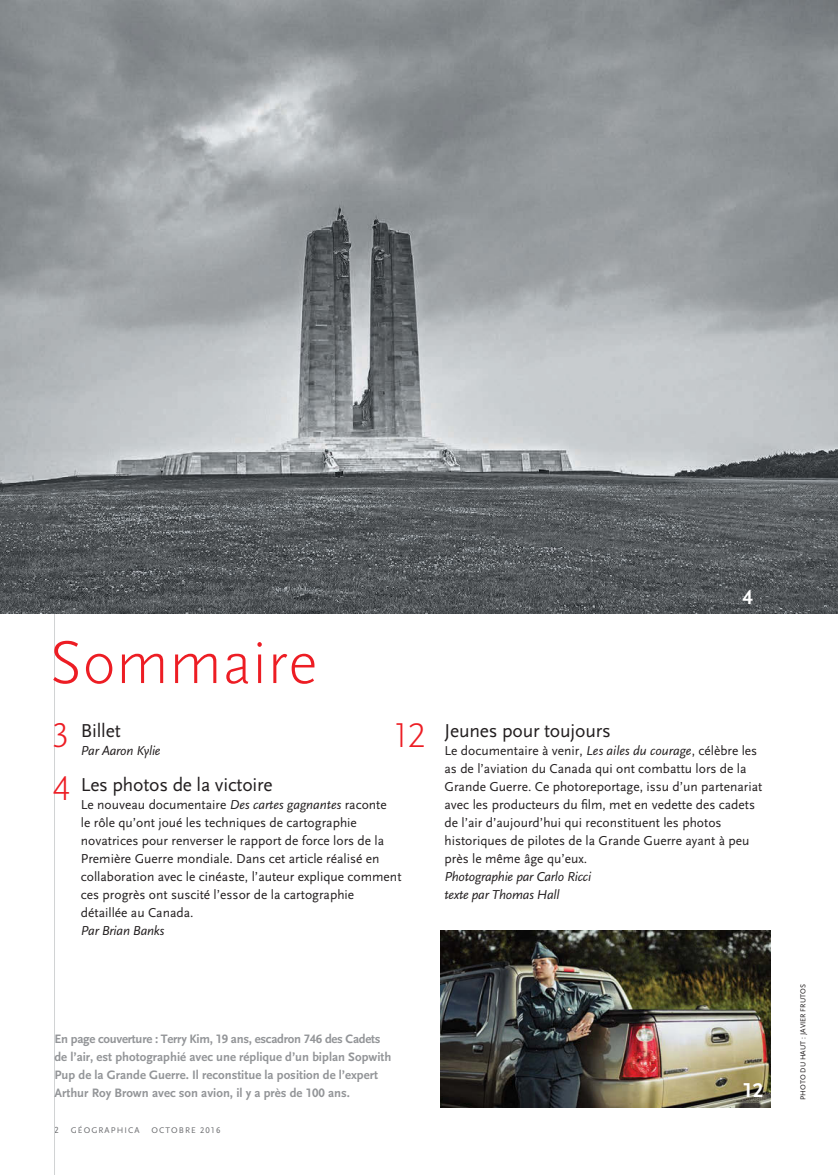
<style>
.page{position:relative;width:838px;height:1175px;background:#fff}
.page>*{position:absolute;margin:0;border:0;box-sizing:border-box;transform-origin:0 0}
.t1{font:300 63px "Scala Sans";letter-spacing:.01em;color:#ed1d24}
.t2{font:300 36px/53.4px "Scala Sans OT";color:#ed1d24}
.t3{font:700 21px "Scala Sans LF";color:#fff}
.t4{font:19.5px "Scala Sans LF";letter-spacing:-.01em;color:#231f20}
.t5{font:13.5px/18px "Scala Sans LF";color:#231f20}
.t6{font:italic 13.5px "Scala Sans";letter-spacing:-.015em;color:#231f20}
.t7{font:700 12.75px/18px "Scala Sans LF";color:#939598}
.t8{font:9.3px "Scala Sans LF";color:#6d6e71}
.t9{font:8.7px "Scala Sans LF";letter-spacing:.125em;color:#6d6e71}
.t10{font:7.5px "Scala Sans";color:#231f20}
.s1{font-style:italic}
.s2{font-family:"Scala Sans";font-style:italic}
</style>
<div class="page">
<hr style="left:54px;top:0;width:1px;height:1175px;background:#d1d3d4">
<img style="left:0;top:0;width:837px;height:614px">
<img style="left:440px;top:930px;width:330px;height:177px">
<p class="t1" style="left:49px;top:628px;width:269px">Sommaire</p>
<p class="t2" style="left:52px;top:709px;width:19px">3<br>4</p>
<p class="t2" style="left:394px;top:709px;width:33px">12</p>
<p class="t4" style="left:81px;top:720px;width:41px">Billet</p>
<p class="t6" style="left:81px;top:743px;width:81px">Par Aaron Kylie</p>
<p class="t4" style="left:81px;top:774px;width:193px">Les photos de la victoire</p>
<p class="t5" style="left:81px;top:796px;width:322px">Le nouveau documentaire <span class="s1">Des cartes gagnantes</span> raconte<br>le rôle qu’ont joué les techniques de cartographie novatrices pour renverser le rapport de force lors de la Première Guerre mondiale. Dans cet article réalisé en collaboration avec le cinéaste, l’auteur explique comment ces progrès ont suscité l’essor de la cartographie détaillée au Canada.<br><span class="s2">Par Brian Banks</span></p>
<p class="t3" style="left:742px;top:585px;width:12px">4</p>
<p class="t4" style="left:444px;top:720px;width:168px">Jeunes pour toujours</p>
<p class="t5" style="left:444px;top:742px;width:319px">Le documentaire à venir, <span class="s1">Les ailes du courage</span>, célèbre les as de l’aviation du Canada qui ont combattu lors de la Grande Guerre. Ce photoreportage, issu d’un partenariat avec les producteurs du film, met en vedette des cadets de l’air d’aujourd’hui qui reconstituent les photos historiques de pilotes de la Grande Guerre ayant à peu près le même âge qu’eux.<br><span class="s2">Photographie par Carlo Ricci<br>texte par Thomas Hall</span></p>
<p class="t7" style="left:54px;top:1030px;width:338px">En page couverture : Terry Kim, 19 ans, escadron 746 des Cadets de l’air, est photographié avec une réplique d’un biplan Sopwith Pup de la Grande Guerre. Il reconstitue la position de l’expert Arthur Roy Brown avec son avion, il y a près de 100 ans.</p>
<p class="t8" style="left:54px;top:1125px;width:6px">2</p>
<p class="t9" style="left:71px;top:1125px;width:70px">GÉOGRAPHICA</p>
<p class="t9" style="left:151px;top:1125px;width:71px">OCTOBRE 2016</p>
<p class="t3" style="left:742px;top:1079px;width:22px">12</p>
<p class="t10" style="left:798px;top:1100px;width:117px;rotate:-90deg">PHOTO DU HAUT : JAVIER FRUTOS</p>
</div>
